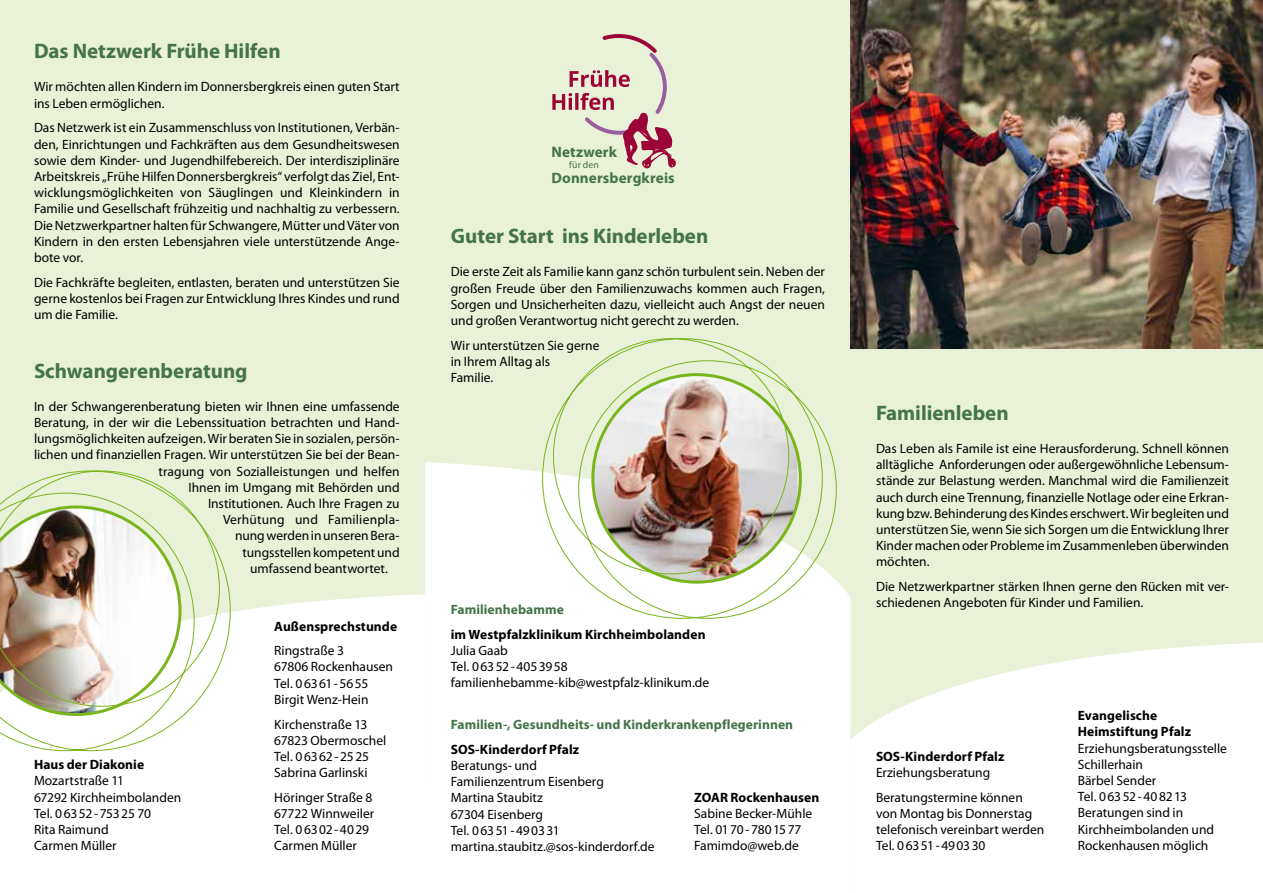
<style>
.page{position:relative;width:1263px;height:893px;background:#fff}
.page>*{position:absolute;margin:0;border:0;box-sizing:border-box;transform-origin:0 0}
.t1{font:700 21px "Myriad Pro";color:#44744b}
.t2{font:700 15.15px "Myriad Pro";letter-spacing:.005em;color:#44744b}
.t3{font:13.5px/16.2px "Myriad Pro";color:#000}
.t4{font:700 13.5px/16.2px "Myriad Pro";letter-spacing:.005em;color:#000}
.t5{font:700 13.5px "Myriad Pro";letter-spacing:.005em;color:#44744b}
.t6{font:9.75px "Myriad Pro";letter-spacing:.015em;color:#44744b}
</style>
<div class="page">
<div style="left:850px;top:0;width:413px;height:893px;background:#e9f1d9"></div>
<div style="left:425px;top:0;width:425px;height:784px;background:#e9f1d9"></div>
<div style="left:0;top:0;width:425px;height:759px;background:#e9f1d9"></div>
<div style="left:0;top:594px;width:425px;height:165px;background:#fff"></div>
<div style="left:425px;top:462px;width:425px;height:322px;background:#fff"></div>
<svg style="left:850px;top:642px;width:413px;height:251px;background:#fcfdfa"></svg>
<img style="left:542px;top:338px;width:295px;height:281px">
<svg style="left:0;top:470px;width:231px;height:281px"></svg>
<img style="left:850px;top:0;width:413px;height:349px">
<svg style="left:552px;top:34px;width:124px;height:134px"></svg>
<h1 class="t1" style="left:34px;top:38px;width:248px">Das Netzwerk Frühe Hilfen</h1>
<p class="t3" style="left:34px;top:79px;width:367px">Wir möchten allen Kindern im Donnersbergkreis einen guten Start ins Leben ermöglichen.</p>
<p class="t3" style="left:34px;top:120px;width:367px;text-align:justify">Das Netzwerk ist ein Zusammenschluss von Institutionen, Verbän&shy;den, Einrichtungen und Fachkräften aus dem Gesundheitswesen sowie dem Kinder- und Jugendhilfebereich. Der interdisziplinäre Arbeitskreis „Frühe Hilfen Donnersbergkreis“ verfolgt das Ziel, Ent&shy;wicklungsmöglichkeiten von Säuglingen und Kleinkindern in Familie und Gesellschaft frühzeitig und nachhaltig zu verbessern.<br>Die Netzwerkpartner halten für Schwangere, Mütter und Väter von Kindern in den ersten Lebensjahren viele unterstützende Ange&shy;bote vor.</p>
<p class="t3" style="left:34px;top:274px;width:367px;text-align:justify">Die Fachkräfte begleiten, entlasten, beraten und unterstützen Sie gerne kostenlos bei Fragen zur Entwicklung Ihres Kindes und rund um die Familie.</p>
<h1 class="t1" style="left:34px;top:357px;width:215px">Schwangerenberatung</h1>
<p class="t3" style="left:34px;top:398px;width:367px">In der Schwangerenberatung bieten wir Ihnen eine umfassende</p>
<p class="t3" style="left:34px;top:414px;width:367px">Beratung, in der wir die Lebenssituation betrachten und Hand-</p>
<p class="t3" style="left:34px;top:430px;width:367px">lungsmöglichkeiten aufzeigen. Wir beraten Sie in sozialen, persön-</p>
<p class="t3" style="left:34px;top:446px;width:367px">lichen und finanziellen Fragen. Wir unterstützen Sie bei der Bean-</p>
<p class="t3" style="left:159px;top:463px;width:243px">tragung von Sozialleistungen und helfen</p>
<p class="t3" style="left:189px;top:479px;width:213px">Ihnen im Umgang mit Behörden und</p>
<p class="t3" style="left:208px;top:495px;width:193px">Institutionen. Auch Ihre Fragen zu</p>
<p class="t3" style="left:223px;top:511px;width:178px">Verhütung und Familienpla-</p>
<p class="t3" style="left:235px;top:527px;width:166px">nung werden in unseren Bera-</p>
<p class="t3" style="left:243px;top:544px;width:159px">tungsstellen kompetent und</p>
<p class="t3" style="left:250px;top:560px;width:139px">umfassend beantwortet.</p>
<p class="t4" style="left:34px;top:756px;width:112px">Haus der Diakonie</p>
<p class="t3" style="left:34px;top:772px;width:149px">Mozartstraße 11<br>67292 Kirchheimbolanden<br>Tel. 06352-75325 70<br>Rita Raimund<br>Carmen Müller</p>
<p class="t4" style="left:274px;top:617px;width:124px">Außensprechstunde</p>
<p class="t3" style="left:274px;top:642px;width:120px">Ringstraße 3<br>67806 Rockenhausen<br>Tel. 06361-5655<br>Birgit Wenz-Hein</p>
<p class="t3" style="left:274px;top:716px;width:114px">Kirchenstraße 13<br>67823 Obermoschel<br>Tel. 06362-2525<br>Sabrina Garlinski</p>
<p class="t3" style="left:274px;top:789px;width:101px">Höringer Straße 8<br>67722 Winnweiler<br>Tel. 06302-4029<br>Carmen Müller</p>
<p class="t2" style="left:552px;top:142px;width:67px">Netzwerk</p>
<p class="t6" style="left:569px;top:159px;width:31px">für den</p>
<p class="t2" style="left:552px;top:168px;width:125px">Donnersbergkreis</p>
<h1 class="t1" style="left:451px;top:222px;width:259px">Guter Start ins Kinderleben</h1>
<p class="t3" style="left:451px;top:264px;width:376px;text-align:justify">Die erste Zeit als Familie kann ganz schön turbulent sein. Neben der großen Freude über den Familienzuwachs kommen auch Fragen, Sorgen und Unsicherheiten dazu, vielleicht auch Angst der neuen und großen Verantwortug nicht gerecht zu werden.</p>
<p class="t3" style="left:451px;top:337px;width:150px">Wir unterstützen Sie gerne in Ihrem Alltag als<br>Familie.</p>
<p class="t5" style="left:451px;top:601px;width:115px">Familienhebamme</p>
<p class="t4" style="left:451px;top:626px;width:256px">im Westpfalzklinikum Kirchheimbolanden</p>
<p class="t3" style="left:451px;top:642px;width:260px">Julia Gaab<br>Tel. 06352-4053958 familienhebamme-kib@westpfalz-klinikum.de</p>
<p class="t5" style="left:451px;top:716px;width:344px">Familien-, Gesundheits- und Kinderkrankenpflegerinnen</p>
<p class="t4" style="left:451px;top:741px;width:130px">SOS-Kinderdorf Pfalz</p>
<p class="t3" style="left:451px;top:757px;width:205px">Beratungs- und<br>Familienzentrum Eisenberg<br>Martina Staubitz<br>67304 Eisenberg<br>Tel. 06351-490331 martina.staubitz.@sos-kinderdorf.de</p>
<p class="t4" style="left:694px;top:788px;width:127px">ZOAR Rockenhausen</p>
<p class="t3" style="left:694px;top:805px;width:120px">Sabine Becker-Mühle<br>Tel. 0170-7801577<br>Famimdo@web.de</p>
<h1 class="t1" style="left:876px;top:399px;width:134px">Familienleben</h1>
<p class="t3" style="left:876px;top:440px;width:354px;text-align:justify">Das Leben als Famile ist eine Herausforderung. Schnell können alltägliche Anforderungen oder außergewöhnliche Lebensum&shy;stände zur Belastung werden. Manchmal wird die Familienzeit auch durch eine Trennung, finanzielle Notlage oder eine Erkran&shy;kung bzw. Behinderung des Kindes erschwert. Wir begleiten und unterstützen Sie, wenn Sie sich Sorgen um die Entwicklung Ihrer Kinder machen oder Probleme im Zusammenleben überwinden möchten.</p>
<p class="t3" style="left:876px;top:578px;width:354px">Die Netzwerkpartner stärken Ihnen gerne den Rücken mit ver&shy;schiedenen Angeboten für Kinder und Familien.</p>
<p class="t4" style="left:876px;top:748px;width:130px">SOS-Kinderdorf Pfalz</p>
<p class="t3" style="left:876px;top:760px;width:148px;line-height:24.8px">Erziehungsberatung<br>Beratungstermine können</p>
<p class="t3" style="left:876px;top:805px;width:170px">von Montag bis Donnerstag telefonisch vereinbart werden<br>Tel. 06351-490330</p>
<p class="t4" style="left:1078px;top:707px;width:115px">Evangelische<br>Heimstiftung Pfalz</p>
<p class="t3" style="left:1078px;top:740px;width:151px">Erziehungsberatungsstelle<br>Schillerhain<br>Bärbel Sender<br>Tel. 06352-408213<br>Beratungen sind in<br>Kirchheimbolanden und<br>Rockenhausen möglich</p>
</div>
